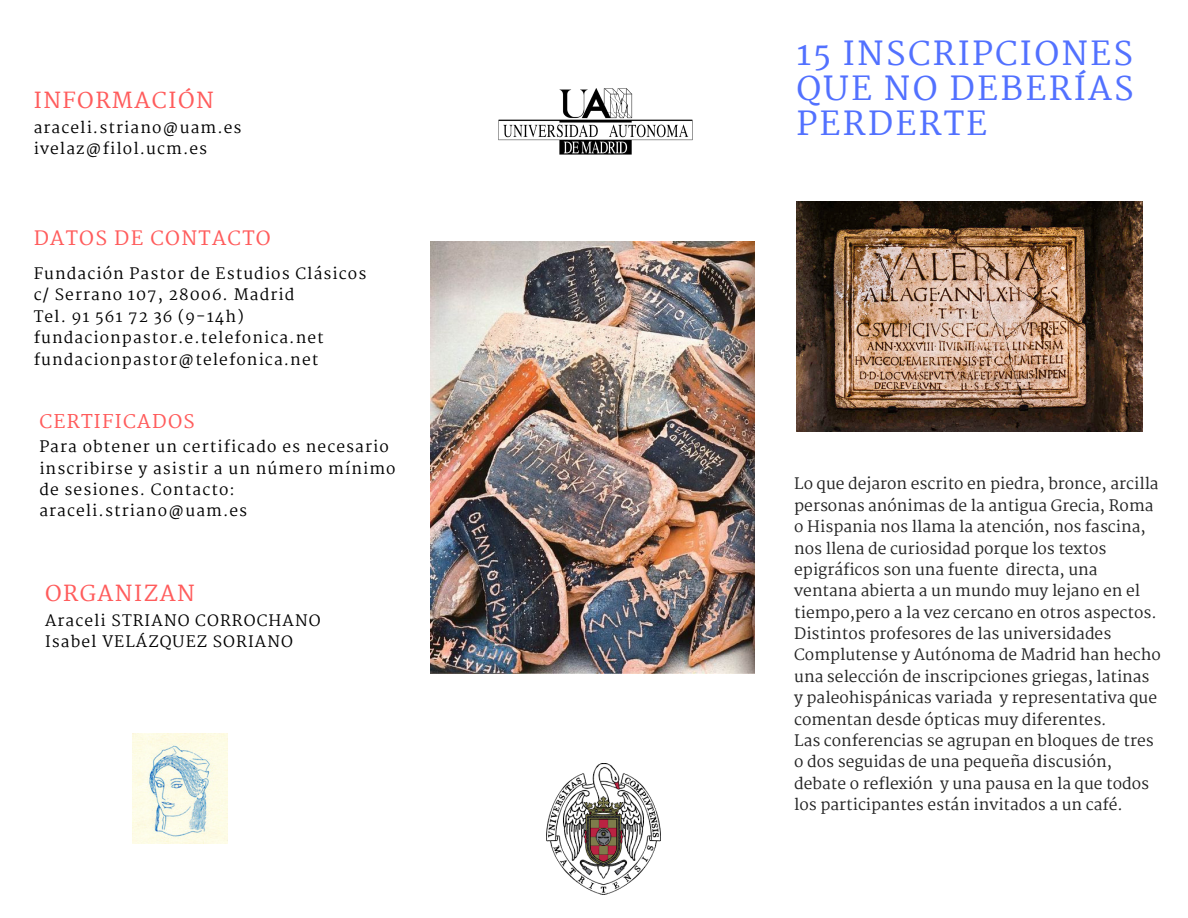
<style>
.page{position:relative;width:1188px;height:918px;background:#fff}
.page>*{position:absolute;margin:0;border:0;box-sizing:border-box;transform-origin:0 0}
.t1{font:600 32.7px/34.8px "Martel";letter-spacing:.07em;color:#5271ff;text-align:justify}
.t2{font:600 21.75px "Martel";letter-spacing:.07em;color:#ff5c5c}
.t3{font:600 19.5px "Martel";letter-spacing:.07em;color:#ff5c5c}
.t4{font:600 18.75px "Martel";letter-spacing:.07em;color:#ff5c5c}
.t5{font:15.6px/21.3px "Martel";color:#222}
.t6{font:15.6px/21.3px "Martel";letter-spacing:.07em;color:#000}
</style>
<div class="page">
<img style="left:133px;top:734px;width:94px;height:110px">
<img style="left:498px;top:89px;width:195px;height:65px">
<img style="left:547px;top:764px;width:113px;height:130px">
<img style="left:796px;top:201px;width:347px;height:231px">
<img style="left:431px;top:242px;width:324px;height:432px">
<h2 class="t2" style="left:34px;top:88px;width:182px">INFORMACIÓN</h2>
<p class="t6" style="left:34px;top:117px;width:209px">araceli.striano@uam.es ivelaz@filol.ucm.es</p>
<p class="t3" style="left:34px;top:227px;width:238px">DATOS DE CONTACTO</p>
<p class="t6" style="left:34px;top:263px;width:334px">Fundación Pastor de Estudios Clásicos c/ Serrano 107, 28006. Madrid<br>Tel. 91 561 72 36 (9-14h) fundacionpastor.e.telefonica.net fundacionpastor@telefonica.net</p>
<p class="t4" style="left:39px;top:411px;width:157px">CERTIFICADOS</p>
<p class="t6" style="left:39px;top:436px;width:358px">Para obtener un certificado es necesario inscribirse y asistir a un número mínimo de sesiones. Contacto: araceli.striano@uam.es</p>
<h2 class="t2" style="left:45px;top:581px;width:151px">ORGANIZAN</h2>
<p class="t6" style="left:45px;top:609px;width:277px">Araceli STRIANO CORROCHANO<br>Isabel VELÁZQUEZ SORIANO</p>
<h1 class="t1" style="left:796px;top:36px;width:339px">15 INSCRIPCIONES QUE NO DEBERÍAS PERDERTE</h1>
<p class="t5" style="left:794px;top:473px;width:368px">Lo que dejaron escrito en piedra, bronce, arcilla personas anónimas de la antigua Grecia, Roma o Hispania nos llama la atención, nos fascina, nos llena de curiosidad porque los textos epigráficos son una fuente directa, una ventana abierta a un mundo muy lejano en el tiempo,pero a la vez cercano en otros aspectos.<br>Distintos profesores de las universidades Complutense y Autónoma de Madrid han hecho una selección de inscripciones griegas, latinas y paleohispánicas variada y representativa que comentan desde ópticas muy diferentes.<br>Las conferencias se agrupan en bloques de tres o dos seguidas de una pequeña discusión, debate o reflexión y una pausa en la que todos los participantes están invitados a un café.</p>
</div>
